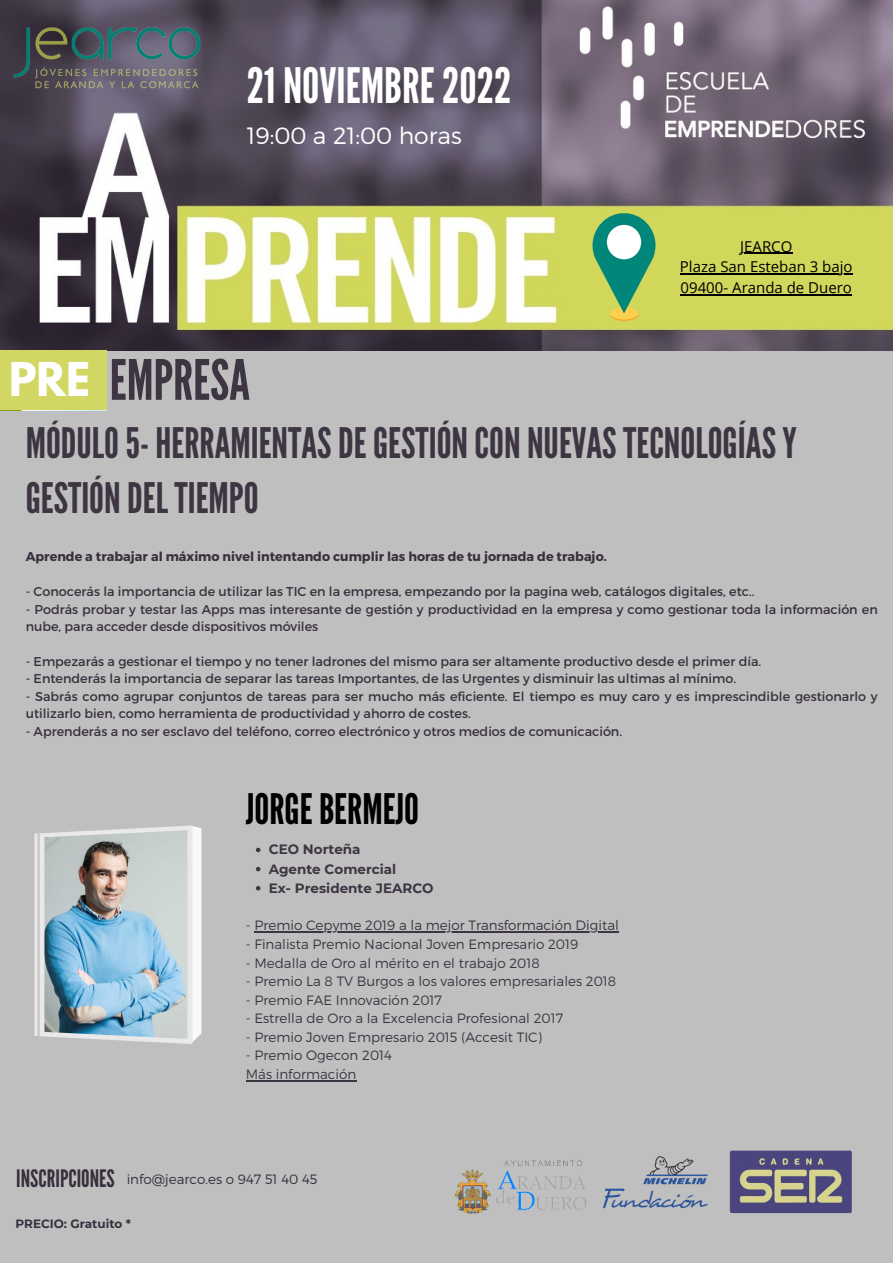
<style>
.page{position:relative;width:893px;height:1263px;background:#bfbfbf}
.page>*{position:absolute;margin:0;border:0;box-sizing:border-box;transform-origin:0 0}
.t1{font:55.5px "League Gothic";color:#3d3542}
.t2{font:48.75px "League Gothic";color:#fff}
.t3{font:42px/54.4px "League Gothic";color:#3d3542}
.t4{font:42px "League Gothic";color:#000}
.t5{font:300 23.55px "Montserrat";color:#fff}
.t6{font:15px/20.9px "Open Sans";color:#000;text-align:center}
.t7{font:300 13.5px/18.6px "Montserrat";color:#3d3542}
.t8{font:700 13.5px/19.1px "Montserrat";color:#3d3542}
.t9{font:300 13.5px "Montserrat";color:#38303d}
.t10{font:12.75px/17.4px "Montserrat";color:#38303d}
.t11{font:700 12.75px "Montserrat";color:#38303d}
.t12{font:700 12px "Montserrat";color:#38303d}
.s1{font-family:"League Spartan";font-weight:700;font-size:41.25px;color:#fff}
.s2{font-family:"League Gothic";font-weight:400;font-size:24px}
</style>
<div class="page">
<img style="left:0;top:0;width:893px;height:350px">
<img style="left:729px;top:1150px;width:123px;height:64px">
<img style="left:0;top:0;width:271px;height:175px">
<svg style="left:34px;top:825px;width:168px;height:219px"></svg>
<hr style="left:37px;top:833px;width:3px;height:203px;background:#ccc">
<img style="left:44px;top:830px;width:143px;height:209px">
<div style="left:0;top:350px;width:106px;height:60px;background:#d1d762"></div>
<svg style="left:256px;top:848px;width:4px;height:4px"></svg>
<svg style="left:256px;top:867px;width:4px;height:4px"></svg>
<svg style="left:256px;top:886px;width:4px;height:4px"></svg>
<hr style="left:254px;top:931px;width:365px;height:2px;background:#3d3542">
<hr style="left:246px;top:1080px;width:110px;height:1px;background:#3d3542">
<img style="left:603px;top:1156px;width:105px;height:53px">
<img style="left:454px;top:1160px;width:132px;height:54px">
<svg style="left:610px;top:309px;width:28px;height:12px"></svg>
<div style="left:610px;top:307px;width:28px;height:12px;background:#fbd14e;border-radius:50%"></div>
<svg style="left:592px;top:213px;width:63px;height:100px;background:#5ca96c"></svg>
<div style="left:607px;top:225px;width:34px;height:34px;background:#fff;border-radius:50%"></div>
<hr style="left:740px;top:253px;width:52px;height:1px;background:#000">
<hr style="left:680px;top:274px;width:172px;height:1px;background:#000">
<hr style="left:680px;top:294px;width:172px;height:2px;background:#000">
<h2 class="t2" style="left:247px;top:57px;width:266px">21NOVIEMBRE2022</h2>
<h3 class="t5" style="left:247px;top:121px;width:216px">19:00 a 21:00 horas</h3>
<h1 class="t1" style="left:9px;top:348px;width:242px"><span class="s1">PRE</span> EMPRESA</h1>
<p class="t6" style="left:680px;top:235px;width:174px">JEARCO<br>Plaza San Esteban 3 bajo<br>09400- Aranda de Duero</p>
<h3 class="t3" style="left:26px;top:417px;width:772px">MÓDULO5-HERRAMIENTASDEGESTIÓNCONNUEVASTECNOLOGÍASY<br>GESTIÓNDELTIEMPO</h3>
<p class="t11" style="left:26px;top:548px;width:583px">Aprende a trabajar al máximo nivel intentando cumplir las horas de tu jornada de trabajo.</p>
<p class="t10" style="left:26px;top:582px;width:730px">- Conocerás la importancia de utilizar las TIC en la empresa, empezando por la pagina web, catálogos digitales, etc..</p>
<p class="t10" style="left:26px;top:600px;width:853px">- Podrás probar y testar las Apps mas interesante de gestión y productividad en la empresa y como gestionar toda la información en nube, para acceder desde dispositivos móviles</p>
<p class="t10" style="left:26px;top:652px;width:737px">- Empezarás a gestionar el tiempo y no tener ladrones del mismo para ser altamente productivo desde el primer día.</p>
<p class="t10" style="left:26px;top:669px;width:712px">- Entenderás la importancia de separar las tareas Importantes, de las Urgentes y disminuir las ultimas al mínimo.</p>
<p class="t10" style="left:26px;top:687px;width:853px">- Sabrás como agrupar conjuntos de tareas para ser mucho más eficiente. El tiempo es muy caro y es imprescindible gestionarlo y utilizarlo bien, como herramienta de productividad y ahorro de costes.</p>
<p class="t10" style="left:26px;top:722px;width:598px">- Aprenderás a no ser esclavo del teléfono, correo electrónico y otros medios de comunicación.</p>
<h3 class="t4" style="left:246px;top:784px;width:175px">JORGEBERMEJO</h3>
<p class="t8" style="left:269px;top:840px;width:166px">CEO Norteña<br>Agente Comercial<br>Ex- Presidente JEARCO</p>
<p class="t7" style="left:246px;top:916px;width:374px">- Premio Cepyme 2019 a la mejor Transformación Digital</p>
<p class="t7" style="left:246px;top:934px;width:334px">- Finalista Premio Nacional Joven Empresario 2019</p>
<p class="t7" style="left:246px;top:953px;width:295px">- Medalla de Oro al mérito en el trabajo 2018</p>
<p class="t7" style="left:246px;top:971px;width:372px">- Premio La 8 TV Burgos a los valores empresariales 2018</p>
<p class="t7" style="left:246px;top:990px;width:198px">- Premio FAE Innovación 2017</p>
<p class="t7" style="left:246px;top:1008px;width:319px">- Estrella de Oro a la Excelencia Profesional 2017</p>
<p class="t7" style="left:246px;top:1027px;width:298px">- Premio Joven Empresario 2015 (Accesit TIC)</p>
<p class="t7" style="left:246px;top:1045px;width:148px">- Premio Ogecon 2014<br>Más información</p>
<p class="t9" style="left:16px;top:1170px;width:303px"><span class="s2">INSCRIPCIONES</span> info@jearco.es o 947 51 40 45</p>
<p class="t12" style="left:15px;top:1216px;width:117px">PRECIO: Gratuito *</p>
</div>
